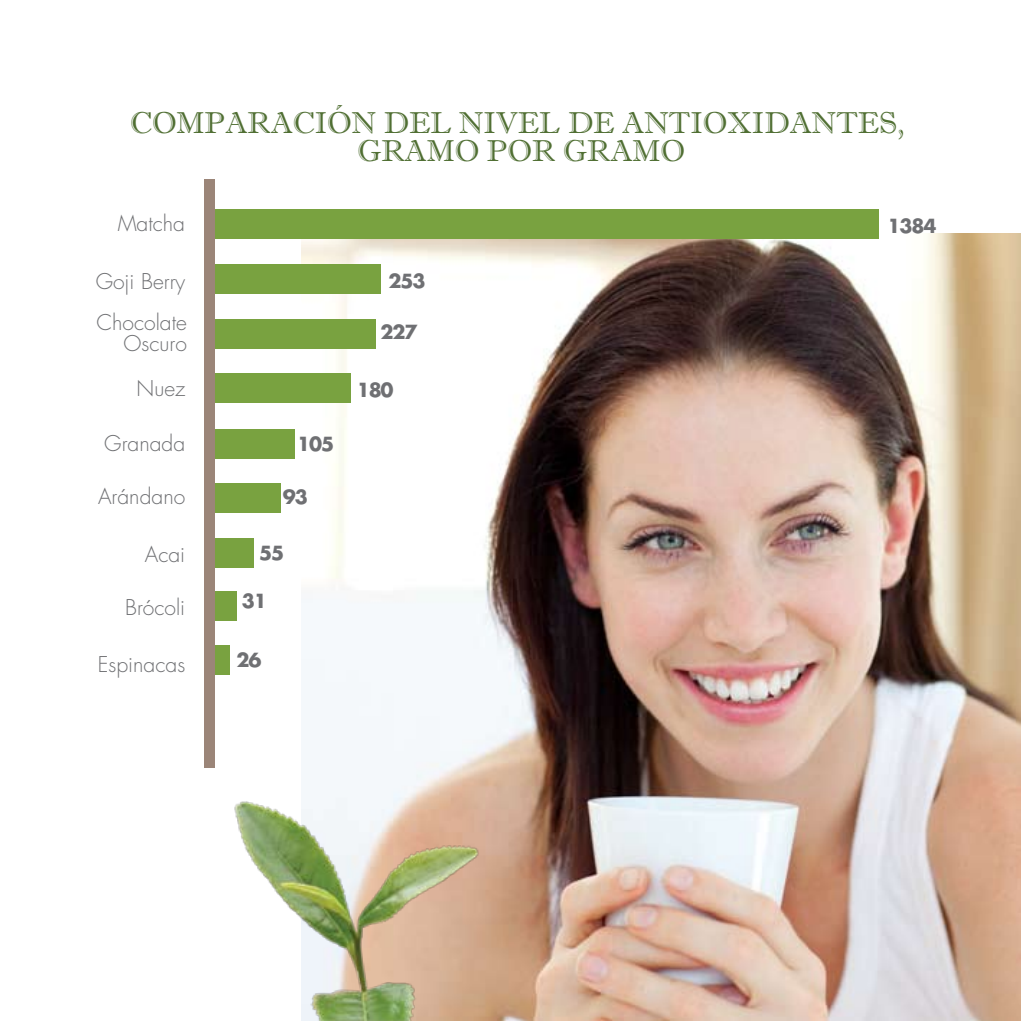
<style>
.page{position:relative;width:1021px;height:1021px;background:#fff}
.page>*{position:absolute;margin:0;border:0;box-sizing:border-box;transform-origin:0 0}
.t1{font:30.2px/28.8px "Imprint MT Shadow";color:#506f33;text-align:center}
.t2{font:300 21.2px/20.8px "Futura";color:#6f7073;text-align:right}
.t3{font:700 19px "Futura";letter-spacing:-.06em;color:#6f7073}
</style>
<div class="page">
<img style="left:301px;top:233px;width:719px;height:787px">
<img style="left:234px;top:771px;width:256px;height:249px">
<div style="left:215px;top:209px;width:664px;height:30px;background:#79a240"></div>
<div style="left:215px;top:264px;width:166px;height:30px;background:#79a240"></div>
<div style="left:215px;top:318px;width:160px;height:30px;background:#79a240"></div>
<div style="left:215px;top:373px;width:136px;height:30px;background:#79a240"></div>
<div style="left:215px;top:428px;width:79px;height:30px;background:#79a240"></div>
<div style="left:215px;top:483px;width:65px;height:30px;background:#79a240"></div>
<div style="left:215px;top:538px;width:38px;height:30px;background:#79a240"></div>
<div style="left:215px;top:590px;width:21px;height:30px;background:#79a240"></div>
<div style="left:215px;top:645px;width:14px;height:30px;background:#79a240"></div>
<div style="left:205px;top:179px;width:10px;height:588px;background:#9b8578"></div>
<h1 class="t1" style="left:130px;top:108px;width:776px">COMPARACIÓN DEL NIVEL DE ANTIOXIDANTES,<br>GRAMO POR GRAMO</h1>
<p class="t2" style="left:118px;top:213px;width:69px">Matcha</p>
<p class="t3" style="left:887px;top:212px;width:50px">1384</p>
<p class="t2" style="left:96px;top:271px;width:91px">Goji Berry</p>
<p class="t2" style="left:97px;top:312px;width:92px">Chocolate<br>Oscuro</p>
<p class="t3" style="left:388px;top:268px;width:38px">253</p>
<p class="t3" style="left:380px;top:318px;width:38px">227</p>
<p class="t2" style="left:136px;top:378px;width:50px">Nuez</p>
<p class="t2" style="left:104px;top:433px;width:82px">Granada</p>
<p class="t2" style="left:98px;top:486px;width:89px">Arándano</p>
<p class="t3" style="left:297px;top:430px;width:38px">105</p>
<p class="t3" style="left:283px;top:483px;width:26px">93</p>
<p class="t3" style="left:357px;top:376px;width:38px">180</p>
<p class="t2" style="left:145px;top:544px;width:42px">Acai</p>
<p class="t2" style="left:125px;top:597px;width:62px">Brócoli</p>
<p class="t3" style="left:259px;top:540px;width:27px">55</p>
<p class="t3" style="left:242px;top:587px;width:26px">31</p>
<p class="t2" style="left:98px;top:653px;width:89px">Espinacas</p>
<p class="t3" style="left:236px;top:647px;width:26px">26</p>
</div>
